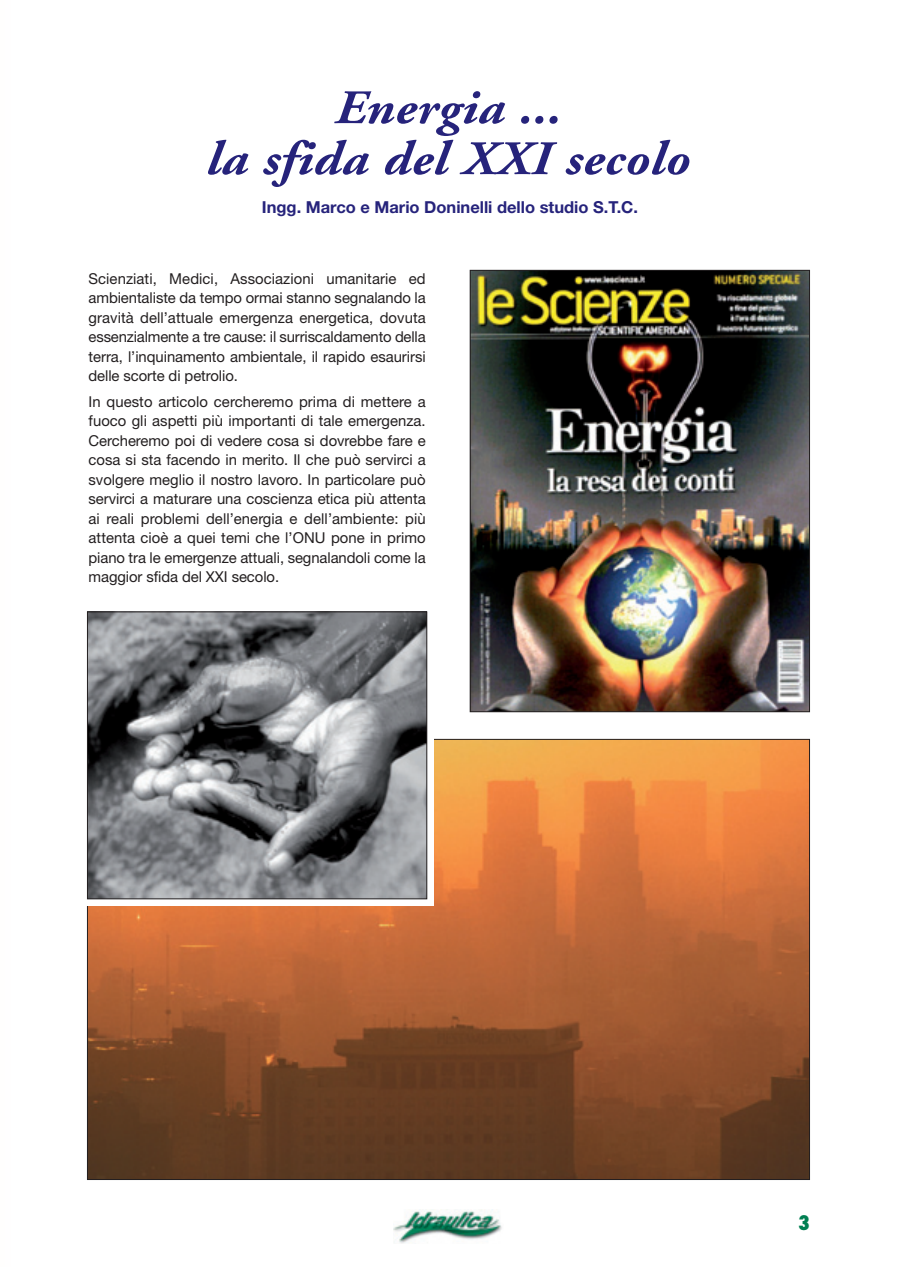
<style>
.page{position:relative;width:897px;height:1267px;background:#fff}
.page>*{position:absolute;margin:0;border:0;box-sizing:border-box;transform-origin:0 0}
.t1{font:italic 700 48px/51px "Adobe Garamond";letter-spacing:.01em;color:#26237b;text-align:center;scale:1.1 1}
.t2{font:800 condensed 19.5px "Futura";color:#007f52}
.t3{font:700 16.5px "Helvetica Neue";color:#26237b}
.t4{font:15px/19.5px "Helvetica Neue";letter-spacing:-.005em;color:#231f20;text-align:justify}
</style>
<div class="page">
<img style="left:87px;top:269px;width:723px;height:975px">
<h1 class="t1" style="left:206px;top:87px;width:441px">Energia ...<br>la sfida del XXI secolo</h1>
<p class="t3" style="left:262px;top:201px;width:378px">Ingg. Marco e Mario Doninelli dello studio S.T.C.</p>
<p class="t4" style="left:89px;top:270px;width:339px">Scienziati, Medici, Associazioni umanitarie ed ambientaliste da tempo ormai stanno segnalando la gravità dell’attuale emergenza energetica, dovuta essenzialmente a tre cause: il surriscaldamento della terra, l’inquinamento ambientale, il rapido esaurirsi delle scorte di petrolio.</p>
<p class="t4" style="left:88px;top:393px;width:339px">In questo articolo cercheremo prima di mettere a fuoco gli aspetti più importanti di tale emergenza.<br>Cercheremo poi di vedere cosa si dovrebbe fare e cosa si sta facendo in merito. Il che può servirci a svolgere meglio il nostro lavoro. In particolare può servirci a maturare una coscienza etica più attenta ai reali problemi dell’energia e dell’ambiente: più attenta cioè a quei temi che l’ONU pone in primo piano tra le emergenze attuali, segnalandoli come la maggior sfida del XXI secolo.</p>
<h2 class="t2" style="left:798px;top:1214px;width:13px">3</h2>
</div>
